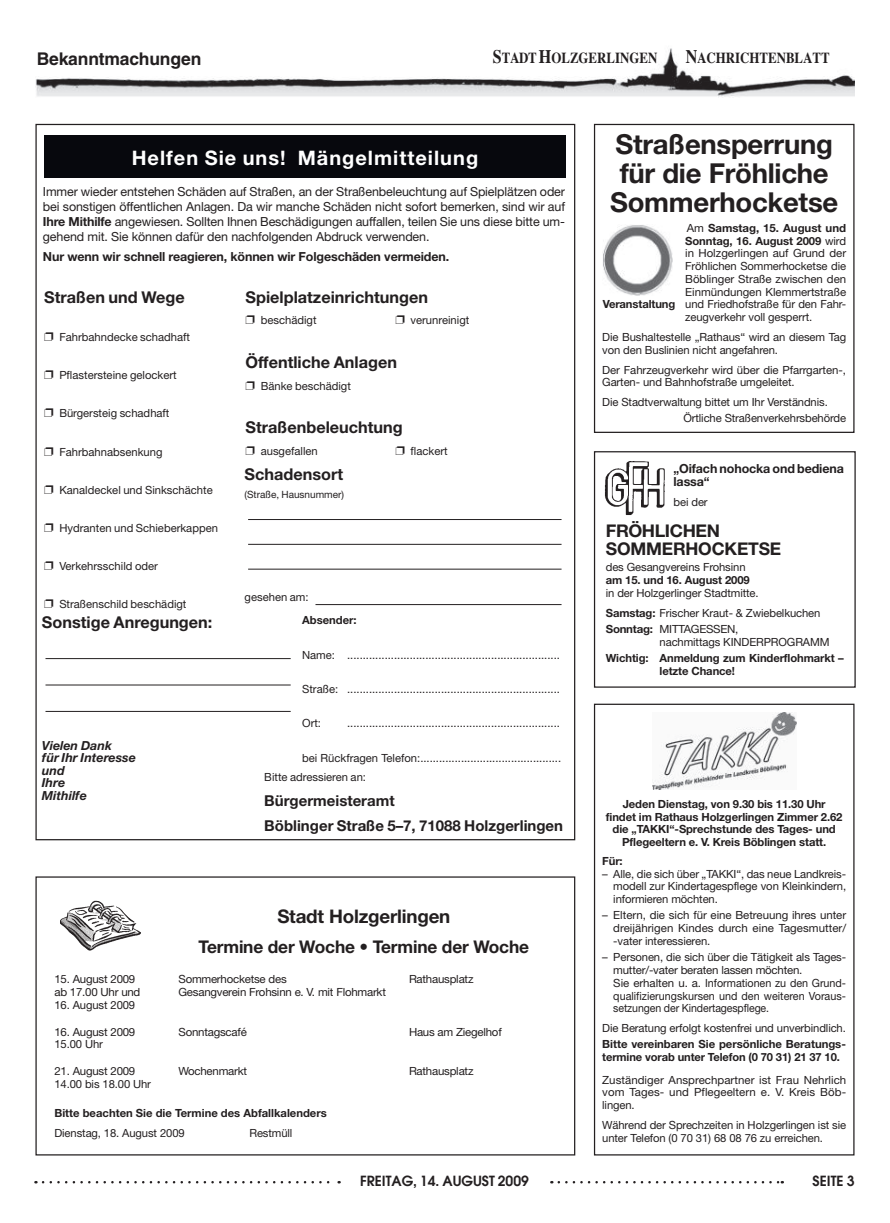
<style>
.page{position:relative;width:890px;height:1223px;background:#fff}
.page>*{position:absolute;margin:0;border:0;box-sizing:border-box;transform-origin:0 0}
.t1{font:700 27.5px/28.8px "Helvetica Neue";letter-spacing:-.01em;color:#231f20;text-align:center}
.t2{font:700 20px "Helvetica Neue";letter-spacing:.05em;color:#fff}
.t3{font:700 18.75px "Helvetica Neue";letter-spacing:-.01em;color:#231f20}
.t4{font:700 17.5px/17.5px "Helvetica Neue";letter-spacing:-.01em;color:#231f20}
.t5{font:700 17.5px "Helvetica";letter-spacing:-.01em;color:#231f20}
.t6{font:700 16.25px "Helvetica Neue";color:#231f20}
.t7{font:700 15px/24.9px "Helvetica Neue";color:#231f20}
.t8{font:700 15px "Times";color:#231f20;scale:.86 1}
.t9{font:700 15px "Helvetica";color:#231f20}
.t10{font:600 13.75px "Avant Garde";color:#231f20}
.t11{font:12.5px/15px "Helvetica Neue";letter-spacing:-.01em;color:#231f20;text-align:justify}
.t12{font:700 12.5px/12.8px "Helvetica Neue";letter-spacing:-.01em;color:#231f20}
.t13{font:italic 700 12.5px/12.5px "Helvetica Neue";color:#231f20}
.t14{font:11.25px/12.8px "Helvetica Neue";letter-spacing:-.01em;color:#231f20}
.t15{font:700 11.25px/12.8px "Helvetica Neue";letter-spacing:-.01em;color:#231f20}
.t16{font:10px "Helvetica Neue";color:#231f20}
.s1{font-size:18.75px}
.s2{font-weight:700}
</style>
<div class="page">
<svg style="left:43px;top:1181px;width:296px;height:2px"></svg>
<svg style="left:558px;top:1181px;width:224px;height:2px"></svg>
<img style="left:35px;top:48px;width:819px;height:49px">
<img style="left:60px;top:900px;width:81px;height:51px">
<div style="left:35px;top:124px;width:540px;height:716px;background:#fff;border:1px solid #231f20"></div>
<hr style="left:248px;top:519px;width:313px;height:1px;background:#231f20">
<hr style="left:248px;top:544px;width:313px;height:1px;background:#231f20">
<hr style="left:248px;top:569px;width:313px;height:1px;background:#231f20">
<hr style="left:315px;top:604px;width:246px;height:1px;background:#231f20">
<hr style="left:45px;top:658px;width:245px;height:1px;background:#231f20">
<hr style="left:45px;top:684px;width:245px;height:1px;background:#231f20">
<hr style="left:45px;top:711px;width:245px;height:1px;background:#231f20">
<div style="left:44px;top:136px;width:521px;height:42px;background:#07080d"></div>
<img style="left:603px;top:225px;width:69px;height:70px">
<div style="left:594px;top:124px;width:260px;height:309px;border:1px solid #231f20"></div>
<svg style="left:593px;top:451px;width:263px;height:237px"></svg>
<img style="left:604px;top:462px;width:61px;height:53px">
<img style="left:652px;top:712px;width:144px;height:77px">
<div style="left:594px;top:703px;width:260px;height:452px;border:1px solid #231f20"></div>
<h3 class="t5" style="left:37px;top:48px;width:166px">Bekanntmachungen</h3>
<h3 class="t8" style="left:493px;top:49px;width:193px"><span class="s1">S</span>TADT <span class="s1">H</span>OLZGERLINGEN</h3>
<h3 class="t8" style="left:685px;top:49px;width:169px"><span class="s1">N</span>ACHRICHTENBLATT</h3>
<h2 class="t2" style="left:132px;top:145px;width:348px">Helfen Sie uns! Mängelmitteilung</h2>
<p class="t11" style="left:43px;top:184px;width:523px">Immer wieder entstehen Schäden auf Straßen, an der Straßenbeleuchtung auf Spielplätzen oder bei sonstigen öffentlichen Anlagen. Da wir manche Schäden nicht sofort bemerken, sind wir auf <span class="s2">Ihre Mithilfe</span> angewiesen. Sollten Ihnen Beschädigungen auffallen, teilen Sie uns diese bitte um&shy;gehend mit. Sie können dafür den nachfolgenden Abdruck verwenden.</p>
<p class="t12" style="left:43px;top:250px;width:407px">Nur wenn wir schnell reagieren, können wir Folgeschäden vermeiden.</p>
<h3 class="t6" style="left:245px;top:287px;width:184px">Spielplatzeinrichtungen</h3>
<p class="t14" style="left:261px;top:314px;width:57px">beschädigt</p>
<p class="t14" style="left:410px;top:314px;width:60px">verunreinigt</p>
<h3 class="t6" style="left:245px;top:352px;width:153px">Öffentliche Anlagen</h3>
<p class="t14" style="left:261px;top:379px;width:92px">Bänke beschädigt</p>
<h3 class="t6" style="left:245px;top:417px;width:159px">Straßenbeleuchtung</h3>
<p class="t14" style="left:261px;top:444px;width:59px">ausgefallen</p>
<p class="t14" style="left:410px;top:444px;width:39px">flackert</p>
<h3 class="t6" style="left:244px;top:464px;width:100px">Schadensort</h3>
<p class="t16" style="left:244px;top:488px;width:101px">(Straße, Hausnummer)</p>
<h3 class="t6" style="left:44px;top:287px;width:142px">Straßen und Wege</h3>
<p class="t14" style="left:59px;top:330px;width:132px">Fahrbahndecke schadhaft</p>
<p class="t14" style="left:59px;top:369px;width:119px">Pflastersteine gelockert</p>
<p class="t14" style="left:59px;top:407px;width:112px">Bürgersteig schadhaft</p>
<p class="t14" style="left:59px;top:445px;width:105px">Fahrbahnabsenkung</p>
<p class="t14" style="left:59px;top:483px;width:155px">Kanaldeckel und Sinkschächte</p>
<p class="t14" style="left:59px;top:521px;width:160px">Hydranten und Schieberkappen</p>
<p class="t14" style="left:59px;top:560px;width:100px">Verkehrsschild oder</p>
<p class="t14" style="left:59px;top:598px;width:129px">Straßenschild beschädigt</p>
<p class="t14" style="left:244px;top:590px;width:65px">gesehen am:</p>
<h3 class="t6" style="left:42px;top:612px;width:172px">Sonstige Anregungen:</h3>
<p class="t13" style="left:42px;top:739px;width:95px">Vielen Dank<br>für Ihr Interesse und<br>Ihre<br>Mithilfe</p>
<p class="t15" style="left:302px;top:614px;width:56px">Absender:</p>
<p class="t14" style="left:302px;top:648px;width:259px">Name: ....................................................................</p>
<p class="t14" style="left:302px;top:682px;width:259px">Straße: ....................................................................</p>
<p class="t14" style="left:302px;top:717px;width:20px">Ort:</p>
<p class="t14" style="left:347px;top:717px;width:214px">....................................................................</p>
<p class="t14" style="left:302px;top:751px;width:260px">bei Rückfragen Telefon:.............................................</p>
<p class="t14" style="left:264px;top:771px;width:103px">Bitte adressieren an:</p>
<h3 class="t7" style="left:264px;top:788px;width:300px">Bürgermeisteramt<br>Böblinger Straße 5–7, 71088 Holzgerlingen</h3>
<h3 class="t3" style="left:277px;top:904px;width:174px">Stadt Holzgerlingen</h3>
<h3 class="t4" style="left:199px;top:937px;width:332px">Termine der Woche • Termine der Woche</h3>
<p class="t14" style="left:54px;top:972px;width:82px">15. August 2009</p>
<p class="t14" style="left:178px;top:972px;width:110px">Sommerhocketse des</p>
<p class="t14" style="left:409px;top:972px;width:66px">Rathausplatz</p>
<p class="t14" style="left:54px;top:985px;width:87px">ab 17.00 Uhr und</p>
<p class="t14" style="left:178px;top:985px;width:209px">Gesangverein Frohsinn e. V. mit Flohmarkt</p>
<p class="t14" style="left:54px;top:998px;width:82px">16. August 2009</p>
<p class="t14" style="left:54px;top:1025px;width:82px">16. August 2009</p>
<p class="t14" style="left:178px;top:1025px;width:70px">Sonntagscafé</p>
<p class="t14" style="left:409px;top:1025px;width:94px">Haus am Ziegelhof</p>
<p class="t14" style="left:54px;top:1037px;width:50px">15.00 Uhr</p>
<p class="t14" style="left:54px;top:1064px;width:82px">21. August 2009</p>
<p class="t14" style="left:178px;top:1064px;width:70px">Wochenmarkt</p>
<p class="t14" style="left:409px;top:1064px;width:66px">Rathausplatz</p>
<p class="t14" style="left:54px;top:1077px;width:98px">14.00 bis 18.00 Uhr</p>
<p class="t15" style="left:54px;top:1106px;width:274px">Bitte beachten Sie die Termine des Abfallkalenders</p>
<p class="t14" style="left:54px;top:1126px;width:132px">Dienstag, 18. August 2009</p>
<p class="t14" style="left:249px;top:1126px;width:44px">Restmüll</p>
<h1 class="t1" style="left:610px;top:130px;width:230px">Straßensperrung für die Fröhliche<br>Sommerhocketse</h1>
<p class="t14" style="left:685px;top:221px;width:162px;text-align:justify">Am <span class="s2">Samstag, 15. August und Sonntag, 16. August 2009</span> wird in Holzgerlingen auf Grund der Fröhlichen Sommerhocketse die Böblinger Straße zwischen den Einmündungen Klemmertstraße und Friedhofstraße für den Fahr&shy;zeugverkehr voll gesperrt.</p>
<p class="t14" style="left:602px;top:330px;width:245px">Die Bushaltestelle „Rathaus“ wird an diesem Tag von den Buslinien nicht angefahren.</p>
<p class="t14" style="left:602px;top:363px;width:245px">Der Fahrzeugverkehr wird über die Pfarrgarten-,<br>Garten- und Bahnhofstraße umgeleitet.</p>
<p class="t14" style="left:683px;top:394px;width:164px;line-height:16.2px;text-indent:-81px">Die Stadtverwaltung bittet um Ihr Verständnis.<br>Örtliche Straßenverkehrsbehörde</p>
<p class="t15" style="left:602px;top:297px;width:74px">Veranstaltung</p>
<p class="t12" style="left:673px;top:462px;width:172px">„Oifach nohocka ond bediena lassa“</p>
<p class="t14" style="left:673px;top:495px;width:36px">bei der</p>
<h3 class="t4" style="left:605px;top:522px;width:177px">FRÖHLICHEN<br>SOMMERHOCKETSE</h3>
<p class="t14" style="left:605px;top:561px;width:141px">des Gesangvereins Frohsinn</p>
<p class="t15" style="left:605px;top:573px;width:145px">am 15. und 16. August 2009</p>
<p class="t14" style="left:605px;top:582px;width:216px;line-height:19.9px">in der Holzgerlinger Stadtmitte.<br><span class="s2">Samstag:</span> Frischer Kraut- &amp; Zwiebelkuchen</p>
<p class="t14" style="left:659px;top:622px;width:171px;text-indent:-54px"><span class="s2">Sonntag:</span> MITTAGESSEN,<br>nachmittags KINDERPROGRAMM</p>
<p class="t15" style="left:659px;top:651px;width:186px;text-indent:-54px">Wichtig: Anmeldung zum Kinderflohmarkt – letzte Chance!</p>
<h3 class="t9" style="left:675px;top:462px;width:168px">Gesangverein Frohsinn</h3>
<p class="t15" style="left:606px;top:797px;width:238px;text-align:center">Jeden Dienstag, von 9.30 bis 11.30 Uhr<br>findet im Rathaus Holzgerlingen Zimmer 2.62 die „TAKKI“-Sprechstunde des Tages- und Pflegeeltern e. V. Kreis Böblingen statt.</p>
<p class="t15" style="left:602px;top:854px;width:22px">Für:</p>
<p class="t14" style="left:613px;top:867px;width:234px;text-align:justify;text-indent:-11px">– Alle, die sich über „TAKKI“, das neue Landkreis&shy;modell zur Kindertagespflege von Kleinkindern, informieren möchten.</p>
<p class="t14" style="left:613px;top:909px;width:234px;text-align:justify;text-indent:-11px">– Eltern, die sich für eine Betreuung ihres unter dreijährigen Kindes durch eine Tagesmutter/ -vater interessieren.</p>
<p class="t14" style="left:613px;top:950px;width:234px;text-indent:-11px">– Personen, die sich über die Tätigkeit als Tages&shy;mutter/-vater beraten lassen möchten.<br>Sie erhalten u. a. Informationen zu den Grund&shy;qualifizierungskursen und den weiteren Voraus&shy;setzungen der Kindertagespflege.</p>
<p class="t14" style="left:602px;top:1021px;width:245px">Die Beratung erfolgt kostenfrei und unverbindlich.</p>
<p class="t15" style="left:602px;top:1037px;width:245px">Bitte vereinbaren Sie persönliche Beratungs&shy;termine vorab unter Telefon (0 70 31) 21 37 10.</p>
<p class="t14" style="left:602px;top:1073px;width:245px;text-align:justify">Zuständiger Ansprechpartner ist Frau Nehrlich vom Tages- und Pflegeeltern e. V. Kreis Böb&shy;lingen.</p>
<p class="t14" style="left:602px;top:1118px;width:245px">Während der Sprechzeiten in Holzgerlingen ist sie unter Telefon (0 70 31) 68 08 76 zu erreichen.</p>
<p class="t10" style="left:360px;top:1171px;width:170px">FREITAG, 14. AUGUST 2009</p>
<p class="t10" style="left:812px;top:1172px;width:43px">SEITE 3</p>
</div>
